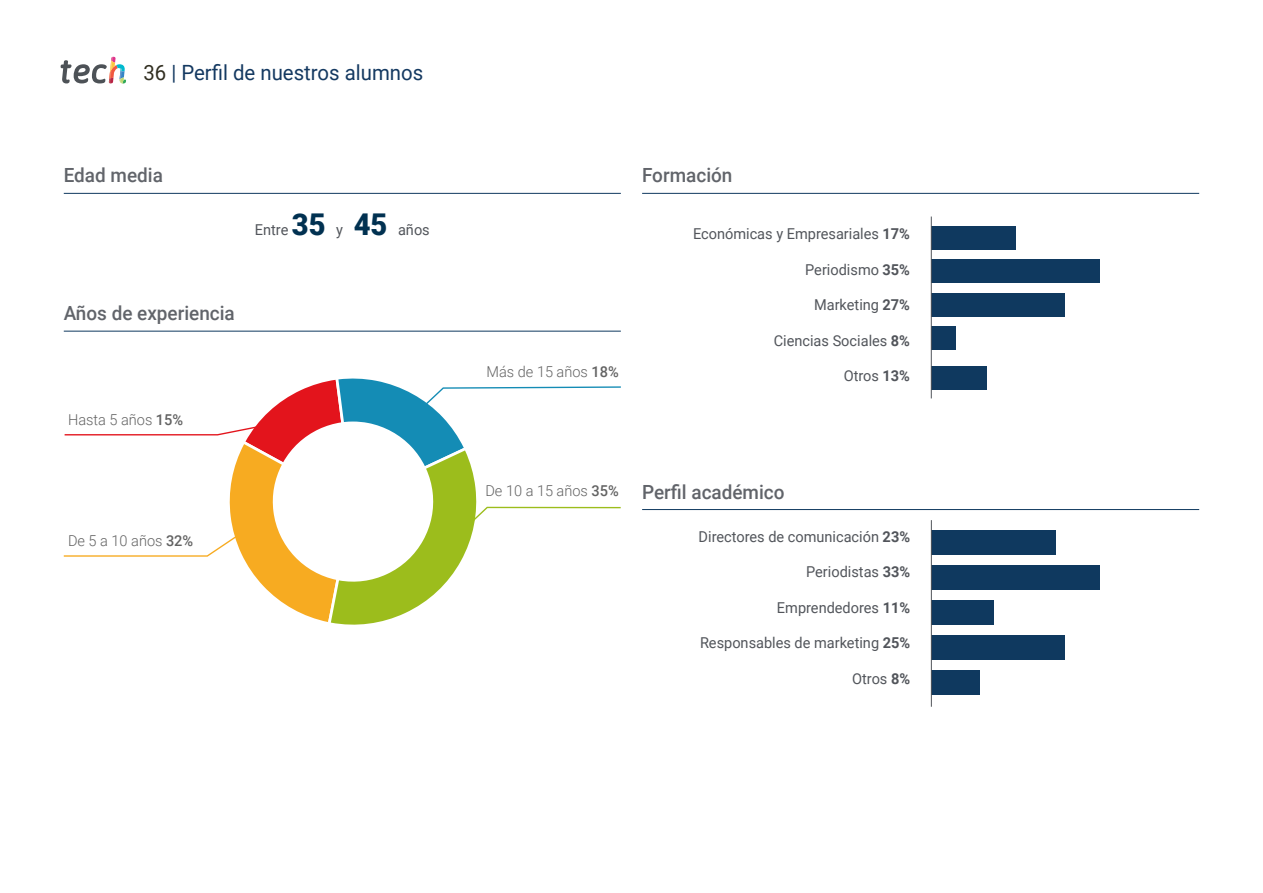
<style>
.page{position:relative;width:1263px;height:893px;background:#fff}
.page>*{position:absolute;margin:0;border:0;box-sizing:border-box;transform-origin:0 0}
.t1{font:21px "Roboto";color:#143961}
.t2{font:500 19.5px "Roboto";color:#61646a}
.t3{font:15px "Roboto";color:#52555b}
.t4{font:300 15px "Roboto";color:#636363}
.s1{color:#312e20}
.s2{font-weight:900;font-size:30px;color:#013151}
.s3{font-weight:500}
.s4{font-weight:700}
</style>
<div class="page">
<hr style="left:64px;top:193px;width:557px;height:1px;background:#0f395f">
<hr style="left:64px;top:331px;width:557px;height:1px;background:#0f395f">
<hr style="left:642px;top:509px;width:557px;height:1px;background:#0f395f">
<div style="left:931px;top:530px;width:125px;height:25px;background:#0f395f"></div>
<div style="left:931px;top:565px;width:169px;height:25px;background:#0f395f"></div>
<div style="left:931px;top:600px;width:63px;height:25px;background:#0f395f"></div>
<div style="left:931px;top:635px;width:134px;height:25px;background:#0f395f"></div>
<div style="left:931px;top:670px;width:49px;height:24px;background:#0f395f"></div>
<hr style="left:931px;top:520px;width:1px;height:187px;background:#52555b">
<hr style="left:642px;top:193px;width:557px;height:1px;background:#0f395f">
<div style="left:931px;top:226px;width:84px;height:24px;background:#0f395f"></div>
<div style="left:931px;top:259px;width:168px;height:24px;background:#0f395f"></div>
<div style="left:931px;top:293px;width:134px;height:23px;background:#0f395f"></div>
<div style="left:931px;top:326px;width:25px;height:24px;background:#0f395f"></div>
<div style="left:931px;top:366px;width:55px;height:24px;background:#0f395f"></div>
<hr style="left:931px;top:217px;width:1px;height:181px;background:#52555b">
<svg style="left:61px;top:57px;width:65px;height:27px"></svg>
<svg style="left:64px;top:378px;width:557px;height:247px"></svg>
<h1 class="t1" style="left:144px;top:57px;width:281px"><span class="s1">36</span> | Perfil de nuestros alumnos</h1>
<h2 class="t2" style="left:64px;top:161px;width:101px">Edad media</h2>
<p class="t3" style="left:255px;top:219px;width:176px">Entre <span class="s2">35</span> y <span class="s2">45</span> años</p>
<h2 class="t2" style="left:64px;top:300px;width:173px">Años de experiencia</h2>
<p class="t4" style="left:68px;top:409px;width:117px">Hasta 5 años <span class="s3">15%</span></p>
<p class="t4" style="left:68px;top:530px;width:127px">De 5 a 10 años <span class="s3">32%</span></p>
<p class="t4" style="left:487px;top:361px;width:134px">Más de 15 años <span class="s3">18%</span></p>
<h2 class="t2" style="left:642px;top:161px;width:92px">Formación</h2>
<p class="t3" style="left:693px;top:224px;width:218px">Económicas y Empresariales <span class="s4">17%</span></p>
<p class="t3" style="left:805px;top:259px;width:106px">Periodismo <span class="s4">35%</span></p>
<p class="t3" style="left:814px;top:295px;width:97px">Marketing <span class="s4">27%</span></p>
<p class="t3" style="left:774px;top:330px;width:138px">Ciencias Sociales <span class="s4">8%</span></p>
<p class="t3" style="left:844px;top:366px;width:68px">Otros <span class="s4">13%</span></p>
<p class="t4" style="left:485px;top:480px;width:135px">De 10 a 15 años <span class="s3">35%</span></p>
<h2 class="t2" style="left:642px;top:478px;width:144px">Perfil académico</h2>
<p class="t3" style="left:699px;top:526px;width:213px">Directores de comunicación <span class="s4">23%</span></p>
<p class="t3" style="left:806px;top:561px;width:105px">Periodistas <span class="s4">33%</span></p>
<p class="t3" style="left:777px;top:597px;width:135px">Emprendedores <span class="s4">11%</span></p>
<p class="t3" style="left:700px;top:632px;width:212px">Responsables de marketing <span class="s4">25%</span></p>
<p class="t3" style="left:852px;top:668px;width:59px">Otros <span class="s4">8%</span></p>
</div>
